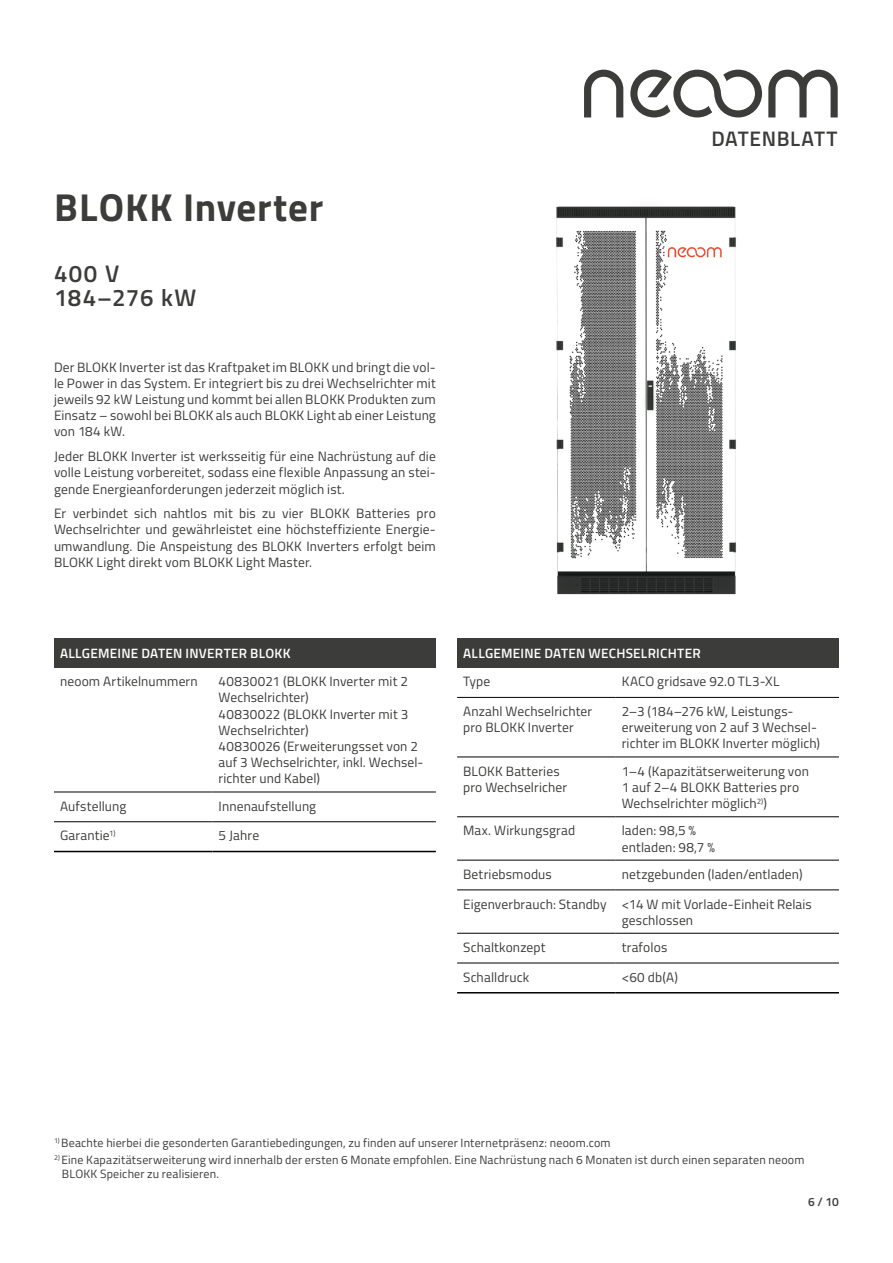
<style>
.page{position:relative;width:893px;height:1263px;background:#fff}
.page>*{position:absolute;margin:0;border:0;box-sizing:border-box;transform-origin:0 0}
.t1{font:700 39px "Titillium";letter-spacing:.02em;color:#3c3c3b}
.t2{font:600 24px/24px "Titillium";letter-spacing:.055em;color:#3c3c3b}
.t3{font:600 21px "Titillium";letter-spacing:.025em;color:#3c3c3b}
.t4{font:13.5px/16.2px "Titillium";letter-spacing:.01em;color:#3c3c3b}
.t5{font:600 13.5px "Titillium";letter-spacing:.02em;color:#fff}
.t6{font:12px/14.4px "Titillium";letter-spacing:.015em;color:#3c3c3b}
.t7{font:600 12px "Titillium";color:#3c3c3b}
</style>
<div class="page">
<svg style="left:768px;top:70px;width:70px;height:47px"></svg>
<svg style="left:584px;top:70px;width:39px;height:47px"></svg>
<svg style="left:630px;top:70px;width:132px;height:47px"></svg>
<div style="left:457px;top:638px;width:382px;height:30px;background:#3c3c3b"></div>
<hr style="left:457px;top:697px;width:159px;height:1px;background:#000">
<hr style="left:457px;top:756px;width:159px;height:1px;background:#000">
<hr style="left:457px;top:816px;width:159px;height:1px;background:#000">
<hr style="left:457px;top:860px;width:159px;height:1px;background:#000">
<hr style="left:457px;top:889px;width:159px;height:1px;background:#000">
<hr style="left:457px;top:933px;width:159px;height:1px;background:#000">
<hr style="left:457px;top:963px;width:159px;height:1px;background:#000">
<hr style="left:457px;top:992px;width:159px;height:1px;background:#000">
<hr style="left:616px;top:697px;width:223px;height:1px;background:#000">
<hr style="left:616px;top:756px;width:223px;height:1px;background:#000">
<hr style="left:616px;top:816px;width:223px;height:1px;background:#000">
<hr style="left:616px;top:860px;width:223px;height:1px;background:#000">
<hr style="left:616px;top:889px;width:223px;height:1px;background:#000">
<hr style="left:616px;top:933px;width:223px;height:1px;background:#000">
<hr style="left:616px;top:963px;width:223px;height:1px;background:#000">
<hr style="left:616px;top:992px;width:223px;height:1px;background:#000">
<div style="left:54px;top:638px;width:382px;height:30px;background:#3c3c3b"></div>
<hr style="left:54px;top:792px;width:159px;height:1px;background:#000">
<hr style="left:54px;top:821px;width:159px;height:1px;background:#000">
<hr style="left:54px;top:851px;width:159px;height:1px;background:#000">
<hr style="left:213px;top:792px;width:223px;height:1px;background:#000">
<hr style="left:213px;top:821px;width:223px;height:1px;background:#000">
<hr style="left:213px;top:851px;width:223px;height:1px;background:#000">
<img style="left:556px;top:206px;width:180px;height:389px">
<h1 class="t1" style="left:54px;top:177px;width:270px">BLOKK Inverter</h1>
<h2 class="t2" style="left:54px;top:260px;width:144px">400 V<br>184–276 kW</h2>
<p class="t4" style="left:54px;top:358px;width:383px;text-align:justify">Der BLOKK Inverter ist das Kraftpaket im BLOKK und bringt die vol&shy;le Power in das System. Er integriert bis zu drei Wechselrichter mit jeweils 92 kW Leistung und kommt bei allen BLOKK Produkten zum Einsatz – sowohl bei BLOKK als auch BLOKK Light ab einer Leistung von 184 kW.</p>
<p class="t4" style="left:54px;top:448px;width:383px;text-align:justify">Jeder BLOKK Inverter ist werksseitig für eine Nachrüstung auf die volle Leistung vorbereitet, sodass eine flexible Anpassung an stei&shy;gende Energieanforderungen jederzeit möglich ist.</p>
<p class="t4" style="left:54px;top:505px;width:383px;text-align:justify">Er verbindet sich nahtlos mit bis zu vier BLOKK Batteries pro Wechselrichter und gewährleistet eine höchsteffiziente Energie&shy;umwandlung. Die Anspeistung des BLOKK Inverters erfolgt beim BLOKK Light direkt vom BLOKK Light Master.</p>
<h3 class="t3" style="left:711px;top:123px;width:128px">DATENBLATT</h3>
<p class="t5" style="left:60px;top:643px;width:232px">ALLGEMEINE DATEN INVERTER BLOKK</p>
<p class="t4" style="left:60px;top:673px;width:139px">neoom Artikelnummern</p>
<p class="t4" style="left:219px;top:673px;width:206px">40830021 (BLOKK Inverter mit 2<br>Wechselrichter)<br>40830022 (BLOKK Inverter mit 3<br>Wechselrichter)<br>40830026 (Erweiterungsset von 2 auf 3 Wechselrichter, inkl. Wechsel&shy;richter und Kabel)</p>
<p class="t4" style="left:60px;top:797px;width:68px">Aufstellung</p>
<p class="t4" style="left:219px;top:797px;width:99px">Innenaufstellung</p>
<p class="t4" style="left:60px;top:827px;width:57px">Garantie<sup>1)</sup></p>
<p class="t4" style="left:219px;top:827px;width:42px">5 Jahre</p>
<p class="t5" style="left:463px;top:643px;width:239px">ALLGEMEINE DATEN WECHSELRICHTER</p>
<p class="t4" style="left:463px;top:673px;width:29px">Type</p>
<p class="t4" style="left:622px;top:673px;width:159px">KACO gridsave 92.0 TL3-XL</p>
<p class="t4" style="left:463px;top:702px;width:131px">Anzahl Wechselrichter pro BLOKK Inverter</p>
<p class="t4" style="left:622px;top:702px;width:200px">2–3 (184–276 kW, Leistungs&shy;erweiterung von 2 auf 3 Wechsel&shy;richter im BLOKK Inverter möglich)</p>
<p class="t4" style="left:463px;top:762px;width:105px">BLOKK Batteries pro Wechselricher</p>
<p class="t4" style="left:622px;top:762px;width:189px">1–4 (Kapazitätserweiterung von<br>1 auf 2–4 BLOKK Batteries pro<br>Wechselrichter möglich<sup>2)</sup>)</p>
<p class="t4" style="left:463px;top:822px;width:114px">Max. Wirkungsgrad</p>
<p class="t4" style="left:622px;top:822px;width:95px">laden: 98,5 % entladen: 98,7 %</p>
<p class="t4" style="left:463px;top:865px;width:90px">Betriebsmodus</p>
<p class="t4" style="left:622px;top:865px;width:182px">netzgebunden (laden/entladen)</p>
<p class="t4" style="left:622px;top:895px;width:192px;text-indent:-159px">Eigenverbrauch: Standby &lt;14 W mit Vorlade-Einheit Relais geschlossen</p>
<p class="t4" style="left:463px;top:938px;width:84px">Schaltkonzept</p>
<p class="t4" style="left:622px;top:938px;width:47px">trafolos</p>
<p class="t4" style="left:463px;top:968px;width:68px">Schalldruck</p>
<p class="t4" style="left:622px;top:968px;width:58px">&lt;60 db(A)</p>
<p class="t6" style="left:54px;top:1135px;width:558px"><sup>1)</sup> Beachte hierbei die gesonderten Garantiebedingungen, zu finden auf unserer Internetpräsenz: neoom.com</p>
<p class="t6" style="left:62px;top:1151px;width:744px;text-indent:-8px"><sup>2)</sup> Eine Kapazitätserweiterung wird innerhalb der ersten 6 Monate empfohlen. Eine Nachrüstung nach 6 Monaten ist durch einen separaten neoom<br>BLOKK Speicher zu realisieren.</p>
<p class="t7" style="left:808px;top:1193px;width:32px">6 / 10</p>
</div>
